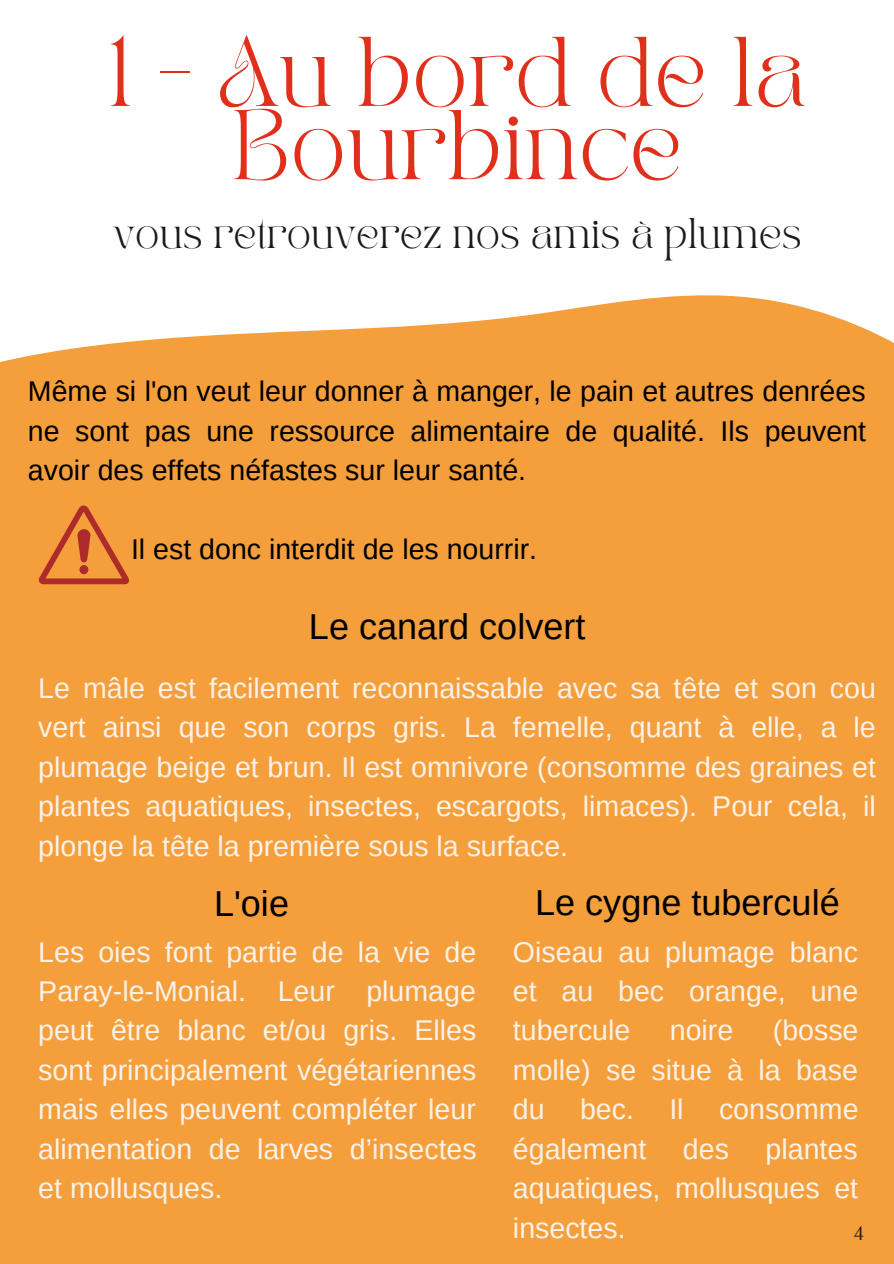
<style>
.page{position:relative;width:894px;height:1264px;background:#fff}
.page>*{position:absolute;margin:0;border:0;box-sizing:border-box;transform-origin:0 0}
.t1{font:69px/73.2px "TAN PEARL Regular";color:#e0301b;text-align:center}
.t2{font:36px "Arimo";color:#000}
.t3{font:30px "TAN PEARL Regular";color:#1b1b1b}
.t4{font:28.5px/39.5px "Arimo";color:#faf2e9;text-align:justify}
.t5{font:28.5px/39.5px "Arimo";color:#000;text-align:justify}
.t6{font:19.5px "Tenor Sans";color:#1b1b1b}
</style>
<div class="page">
<div style="left:0;top:295px;width:893px;height:968px;background:#f59f3c"></div>
<svg style="left:38px;top:505px;width:91px;height:79px;background:#e28137"></svg>
<h1 class="t1" style="left:109px;top:43px;width:698px">1 - Au bord de la<br>Bourbince</h1>
<p class="t3" style="left:113px;top:217px;width:690px">vous retrouverez nos amis à plumes</p>
<p class="t5" style="left:28px;top:371px;width:839px">Même si l'on veut leur donner à manger, le pain et autres denrées ne sont pas une ressource alimentaire de qualité. Ils peuvent avoir des effets néfastes sur leur santé.</p>
<p class="t5" style="left:131px;top:529px;width:407px">Il est donc interdit de les nourrir.</p>
<p class="t2" style="left:309px;top:606px;width:278px">Le canard colvert</p>
<p class="t4" style="left:38px;top:668px;width:838px">Le mâle est facilement reconnaissable avec sa tête et son cou vert ainsi que son corps gris. La femelle, quant à elle, a le plumage beige et brun. Il est omnivore (consomme des graines et plantes aquatiques, insectes, escargots, limaces). Pour cela, il plonge la tête la première sous la surface.</p>
<p class="t2" style="left:214px;top:883px;width:76px">L'oie</p>
<p class="t2" style="left:535px;top:882px;width:306px">Le cygne tuberculé</p>
<p class="t4" style="left:513px;top:931px;width:347px">Oiseau au plumage blanc et au bec orange, une tubercule</p>
<p class="t4" style="left:38px;top:931px;width:440px">Les oies font partie de la vie de Paray-le-Monial. Leur plumage peut être blanc et/ou gris. Elles sont principalement végétariennes mais elles peuvent compléter leur alimentation de larves d’insectes et mollusques.</p>
<p class="t4" style="left:513px;top:1010px;width:347px;text-indent:260px">(bosse molle) se situe à la base du bec. Il consomme également</p>
<p class="t4" style="left:669px;top:1010px;width:65px">noire</p>
<p class="t4" style="left:513px;top:1128px;width:346px;text-indent:252px">plantes aquatiques, mollusques et insectes.</p>
<p class="t4" style="left:682px;top:1128px;width:47px">des</p>
<p class="t6" style="left:853px;top:1222px;width:12px">4</p>
</div>
